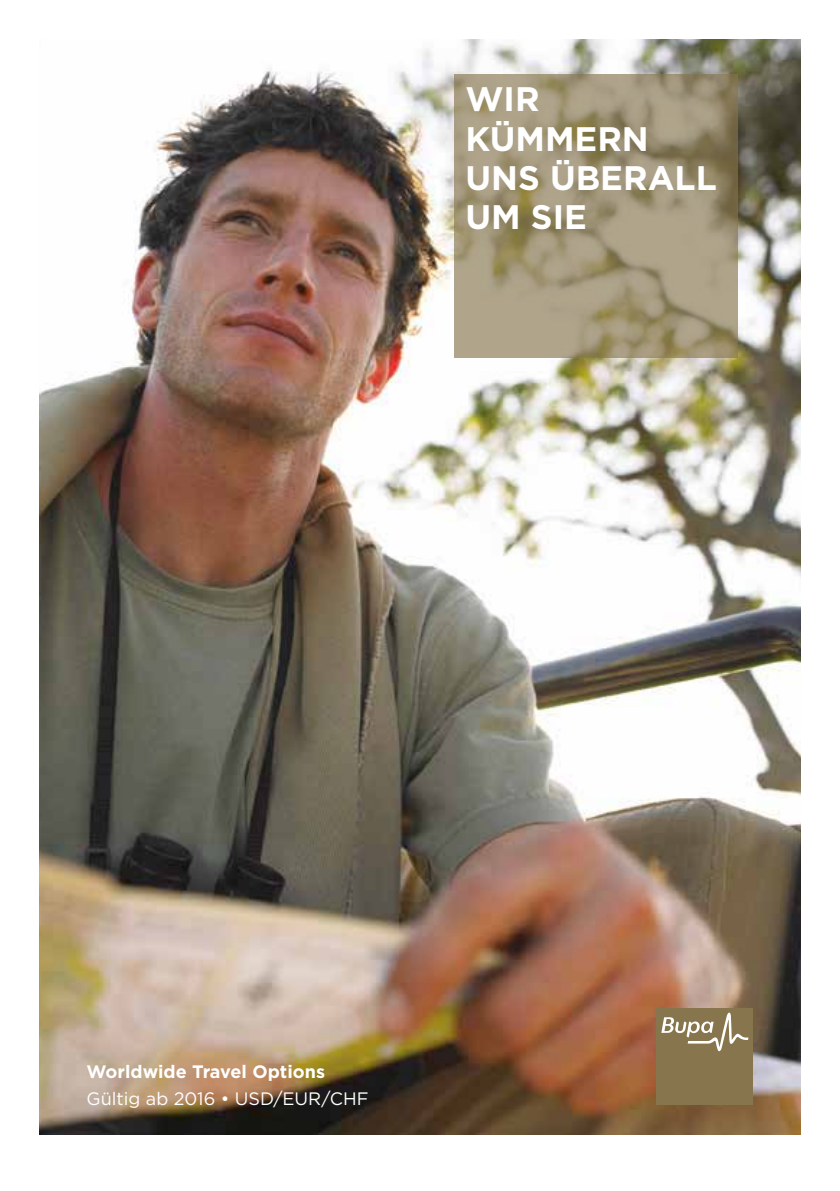
<style>
.page{position:relative;width:840px;height:1191px;background:#fff}
.page>*{position:absolute;margin:0;border:0;box-sizing:border-box;transform-origin:0 0}
.t1{font:700 34px/39px "Gotham";color:#fff}
.t2{font:18px "Gotham";color:#fff}
.t3{font:700 18px "Gotham";color:#fff}
</style>
<div class="page">
<img style="left:40px;top:40px;width:759px;height:1094px">
<svg style="left:454px;top:74px;width:283px;height:283px;background:#a19679"></svg>
<div style="left:656px;top:1008px;width:96px;height:96px;background:#86754d"></div>
<svg style="left:661px;top:1012px;width:87px;height:39px"></svg>
<p class="t1" style="left:465px;top:80px;width:253px">WIR<br>KÜMMERN<br>UNS ÜBERALL<br>UM SIE</p>
<p class="t3" style="left:86px;top:1059px;width:240px">Worldwide Travel Options</p>
<p class="t2" style="left:86px;top:1086px;width:283px">Gültig ab 2016 • USD/EUR/CHF</p>
</div>
